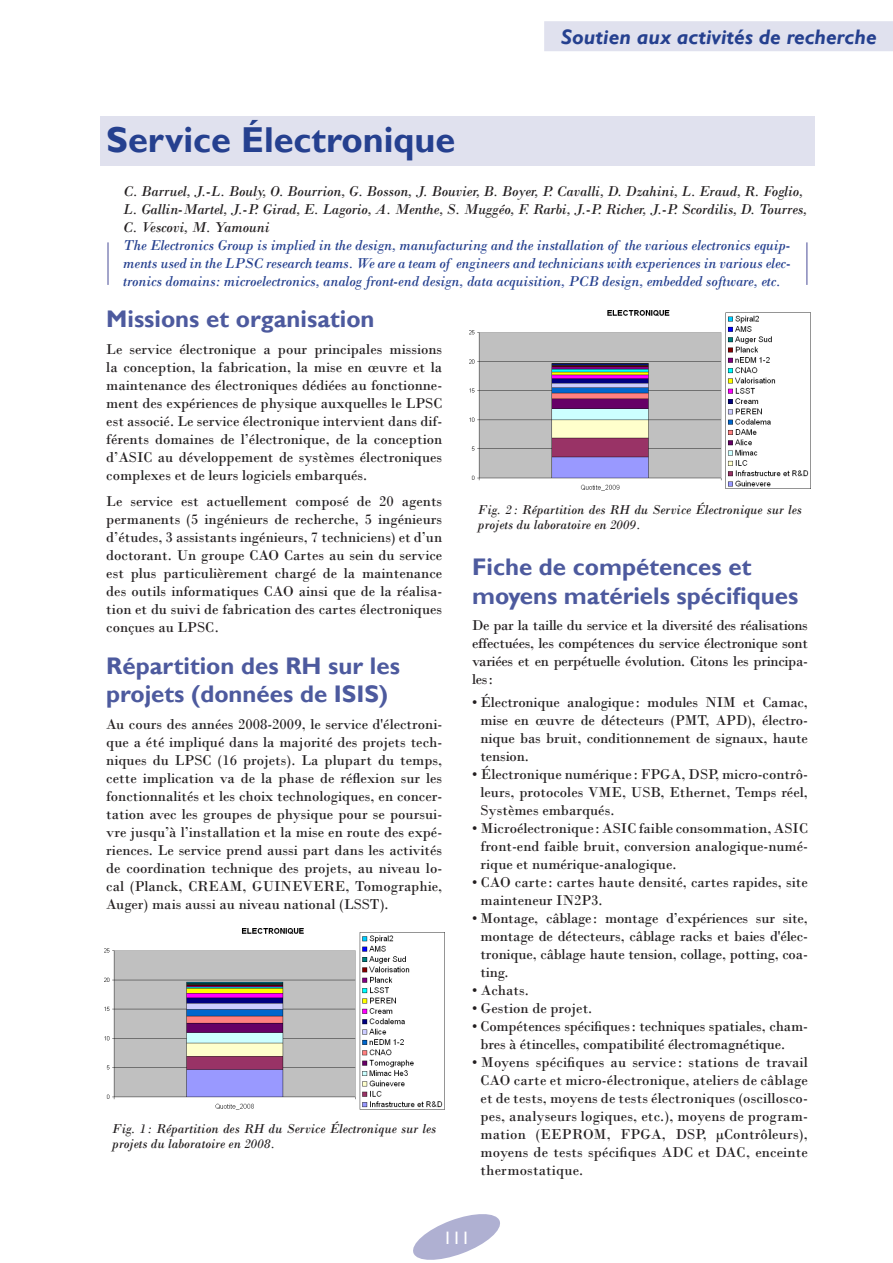
<style>
.page{position:relative;width:893px;height:1263px;background:#fff}
.page>*{position:absolute;margin:0;border:0;box-sizing:border-box;transform-origin:0 0}
.t1{font:700 36px "Gill Sans";color:#25408f}
.t2{font:700 24px/28.8px "Gill Sans";color:#4d5a9e}
.t3{font:italic 700 21px "Gill Sans";color:#25408f}
.t4{font:18px "Gill Sans";color:#fff}
.t5{font:15px/18px "Bodoni";color:#231f20;text-align:justify}
.t6{font:italic 15px/18px "Bodoni";letter-spacing:-.01em;color:#25408f;text-align:justify}
.t7{font:italic 15px/18px "Bodoni";letter-spacing:-.01em;color:#231f20}
.t8{font:italic 13.5px/15px "Bodoni";color:#231f20}
</style>
<div class="page">
<svg style="left:413px;top:1214px;width:87px;height:46px"></svg>
<div style="left:544px;top:21px;width:349px;height:30px;background:#e0e1ee"></div>
<div style="left:100px;top:116px;width:714px;height:50px;background:#e0e1ee"></div>
<hr style="left:107px;top:242px;width:2px;height:43px;background:#8688ba">
<hr style="left:806px;top:242px;width:2px;height:43px;background:#8688ba">
<img style="left:470px;top:310px;width:340px;height:181px">
<img style="left:104px;top:929px;width:340px;height:180px">
<h3 class="t3" style="left:561px;top:24px;width:317px">Soutien aux activités de recherche</h3>
<h1 class="t1" style="left:106px;top:119px;width:351px">Service Électronique</h1>
<p class="t7" style="left:123px;top:182px;width:685px">C. Barruel, J.‑L. Bouly, O. Bourrion, G. Bosson, J. Bouvier, B. Boyer, P. Cavalli, D. Dzahini, L. Eraud, R. Foglio,<br>L. Gallin‑Martel, J.‑P. Girad, E. Lagorio, A. Menthe, S. Muggéo, F. Rarbi, J.‑P. Richer, J.‑P. Scordilis, D. Tourres,<br>C. Vescovi, M. Yamouni</p>
<p class="t6" style="left:123px;top:236px;width:669px">The Electronics Group is implied in the design, manufacturing and the installation of the various electronics equip‑ ments used in the LPSC research teams. We are a team of engineers and technicians with experiences in various elec‑ tronics domains: microelectronics, analog front-end design, data acquisition, PCB design, embedded software, etc.</p>
<h2 class="t2" style="left:106px;top:305px;width:270px">Missions et organisation</h2>
<p class="t5" style="left:106px;top:340px;width:337px">Le service électronique a pour principales missions la conception, la fabrication, la mise en œuvre et la maintenance des électroniques dédiées au fonctionne&shy;ment des expériences de physique auxquelles le LPSC est associé. Le service électronique intervient dans dif&shy;férents domaines de l’électronique, de la conception d’ASIC au développement de systèmes électroniques complexes et de leurs logiciels embarqués.</p>
<p class="t5" style="left:106px;top:492px;width:337px">Le service est actuellement composé de 20 agents permanents (5 ingénieurs de recherche, 5 ingénieurs d’études, 3 assistants ingénieurs, 7 techniciens) et d’un doctorant. Un groupe CAO Cartes au sein du service est plus particulièrement chargé de la maintenance des outils informatiques CAO ainsi que de la réalisa&shy;tion et du suivi de fabrication des cartes électroniques conçues au LPSC.</p>
<h2 class="t2" style="left:106px;top:652px;width:295px">Répartition des RH sur les projets (données de ISIS)</h2>
<p class="t5" style="left:106px;top:715px;width:337px">Au cours des années 2008-2009, le service d'électroni&shy;que a été impliqué dans la majorité des projets tech&shy;niques du LPSC (16 projets). La plupart du temps, cette implication va de la phase de réflexion sur les fonctionnalités et les choix technologiques, en concer&shy;tation avec les groupes de physique pour se poursui&shy;vre jusqu’à l’installation et la mise en route des expé&shy;riences. Le service prend aussi part dans les activités de coordination technique des projets, au niveau lo&shy;cal (Planck, CREAM, GUINEVERE, Tomographie, Auger) mais aussi au niveau national (LSST).</p>
<p class="t8" style="left:112px;top:1121px;width:325px">Fig. 1 : Répartition des RH du Service Électronique sur les projets du laboratoire en 2008.</p>
<p class="t8" style="left:478px;top:502px;width:325px">Fig. 2 : Répartition des RH du Service Électronique sur les projets du laboratoire en 2009.</p>
<h2 class="t2" style="left:472px;top:553px;width:328px">Fiche de compétences et moyens matériels spécifiques</h2>
<p class="t5" style="left:472px;top:617px;width:337px">De par la taille du service et la diversité des réalisations effectuées, les compétences du service électronique sont variées et en perpétuelle évolution. Citons les principa&shy;les:</p>
<p class="t5" style="left:480px;top:693px;width:329px;text-indent:-9px">• Électronique analogique: modules NIM et Camac, mise en œuvre de détecteurs (PMT, APD), électro&shy;nique bas bruit, conditionnement de signaux, haute tension.</p>
<p class="t5" style="left:480px;top:765px;width:329px;text-indent:-9px">• Électronique numérique : FPGA, DSP, micro-contrô&shy;leurs, protocoles VME, USB, Ethernet, Temps réel, Systèmes embarqués.</p>
<p class="t5" style="left:480px;top:819px;width:329px;text-indent:-9px">• Microélectronique : ASIC faible consommation, ASIC front-end faible bruit, conversion analogique-numé&shy;rique et numérique-analogique.</p>
<p class="t5" style="left:480px;top:873px;width:329px;text-indent:-9px">• CAO carte : cartes haute densité, cartes rapides, site mainteneur IN2P3.</p>
<p class="t5" style="left:480px;top:909px;width:329px;text-indent:-9px">• Montage, câblage: montage d’expériences sur site, montage de détecteurs, câblage racks et baies d'élec&shy;tronique, câblage haute tension, collage, potting, coa&shy;ting.</p>
<p class="t5" style="left:472px;top:981px;width:58px">• Achats.</p>
<p class="t5" style="left:472px;top:999px;width:122px">• Gestion de projet.</p>
<p class="t5" style="left:480px;top:1017px;width:329px;text-indent:-9px">• Compétences spécifiques: techniques spatiales, cham&shy;bres à étincelles, compatibilité électromagnétique.</p>
<p class="t5" style="left:480px;top:1053px;width:329px;text-indent:-8px">• Moyens spécifiques au service : stations de travail CAO carte et micro-électronique, ateliers de câblage et de tests, moyens de tests électroniques (oscillosco&shy;pes, analyseurs logiques, etc.), moyens de program&shy;mation (EEPROM, FPGA, DSP, µContrôleurs), moyens de tests spécifiques ADC et DAC, enceinte thermostatique.</p>
<p class="t4" style="left:443px;top:1227px;width:28px">111</p>
</div>
